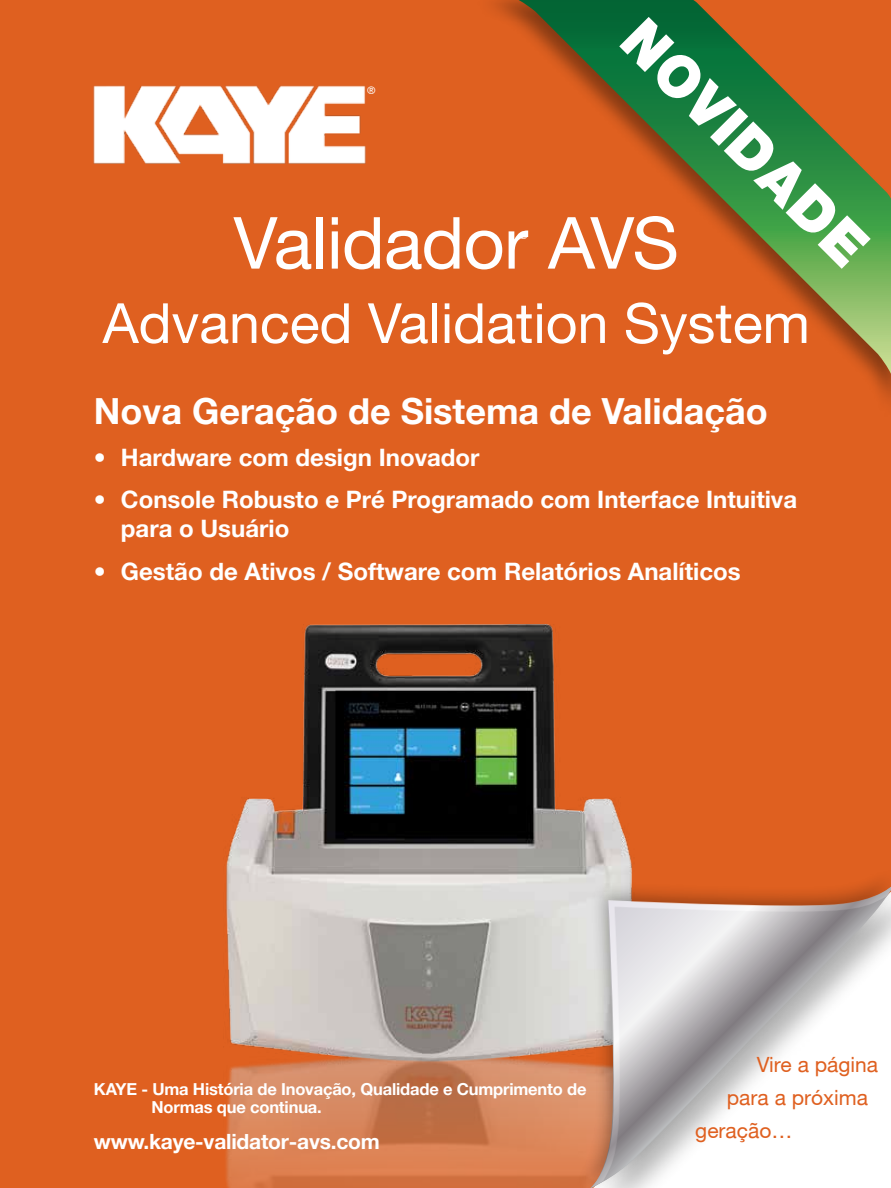
<style>
.page{position:relative;width:891px;height:1188px;background:#df6020}
.page>*{position:absolute;margin:0;border:0;box-sizing:border-box;transform-origin:0 0}
.t1{font:72px "Helvetica Neue";letter-spacing:-.015em;color:#fff}
.t2{font:900 58.35px "Helvetica Neue";color:#fff}
.t3{font:55.5px "Helvetica Neue";color:#fff}
.t4{font:700 36px "Helvetica Neue";color:#fff}
.t5{font:700 24px/28.8px "Helvetica Neue";color:#fff}
.t6{font:21px "Helvetica Neue";color:#df6020}
.t7{font:700 21px "Helvetica Neue";letter-spacing:-.01em;color:#fff}
.t8{font:700 16.5px/18px "Helvetica Neue";letter-spacing:-.01em;color:#fff}
.t9{font:10.5px "Helvetica Neue";color:#fff}
</style>
<div class="page">
<img style="left:226px;top:624px;width:406px;height:564px">
<div style="left:574px;top:866px;width:317px;height:322px;background:#000;opacity:.4"></div>
<svg style="left:590px;top:882px;width:301px;height:306px;background:#d7ccc9"></svg>
<img style="left:93px;top:85px;width:273px;height:79px">
<svg style="left:519px;top:0;width:372px;height:374px"></svg>
<h2 class="t2" style="left:656px;top:5px;width:323px;rotate:45deg">NOVIDADE</h2>
<p class="t9" style="left:367px;top:84px;width:10px">®</p>
<h1 class="t1" style="left:233px;top:200px;width:447px">Validador AVS</h1>
<h3 class="t3" style="left:103px;top:290px;width:709px">Advanced Validation System</h3>
<p class="t9" style="left:520px;top:229px;width:10px">®</p>
<h3 class="t4" style="left:94px;top:389px;width:675px">Nova Geração de Sistema de Validação</h3>
<p class="t5" style="left:94px;top:443px;width:387px">• Hardware com design Inovador</p>
<p class="t5" style="left:121px;top:485px;width:678px;text-indent:-27px">• Console Robusto e Pré Programado com Interface Intuitiva para o Usuário</p>
<p class="t5" style="left:94px;top:556px;width:648px">• Gestão de Ativos / Software com Relatórios Analíticos</p>
<p class="t8" style="left:151px;top:1080px;width:437px;text-indent:-57px">KAYE - Uma História de Inovação, Qualidade e Cumprimento de<br>Normas que continua.</p>
<p class="t7" style="left:94px;top:1128px;width:287px">www.kaye-validator-avs.com</p>
<p class="t6" style="left:757px;top:1052px;width:123px">Vire a página</p>
<p class="t6" style="left:727px;top:1085px;width:143px">para a próxima</p>
<p class="t6" style="left:695px;top:1118px;width:99px">geração…</p>
</div>
